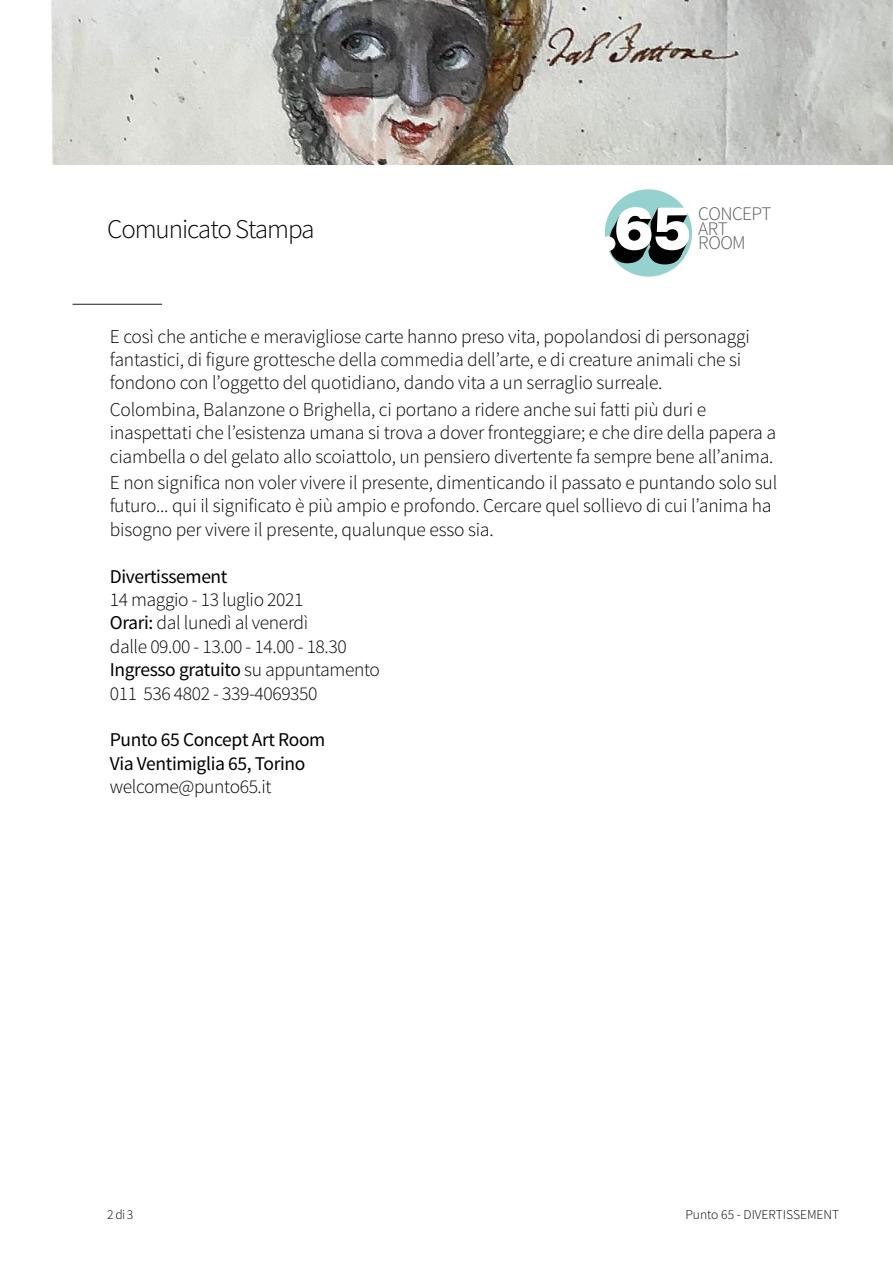
<style>
.page{position:relative;width:893px;height:1263px;background:#fff}
.page>*{position:absolute;margin:0;border:0;box-sizing:border-box;transform-origin:0 0}
.t1{font:300 27px "Source Sans Pro";letter-spacing:-.04em;color:#000101}
.t2{font:300 19.5px/23.4px "Source Sans Pro";letter-spacing:-.01em;color:#000101}
.t3{font:19.5px/23.4px "Source Sans Pro";letter-spacing:-.02em;color:#000101}
.t4{font:300 19.2px/14.5px "Source Sans Pro";letter-spacing:-.03em;color:#575756}
.t5{font:300 13.5px "Source Sans Pro";color:#000101}
.s1{font-weight:400}
</style>
<div class="page">
<hr style="left:73px;top:304px;width:89px;height:1px;background:#1d1d1b">
<div style="left:605px;top:189px;width:87px;height:88px;background:#95d1ce;border-radius:50%"></div>
<svg style="left:609px;top:207px;width:80px;height:57px"></svg>
<div style="left:601px;top:236px;width:14px;height:15px;background:#fff;border-radius:50%"></div>
<img style="left:51px;top:0;width:842px;height:165px">
<h1 class="t1" style="left:107px;top:213px;width:209px">Comunicato Stampa</h1>
<p class="t4" style="left:698px;top:207px;width:75px">CONCEPT<br>ART<br>ROOM</p>
<p class="t2" style="left:110px;top:324px;width:641px">E così che antiche e meravigliose carte hanno preso vita, popolandosi di personaggi fantastici, di figure grottesche della commedia dell’arte, e di creature animali che si fondono con l’oggetto del quotidiano, dando vita a un serraglio surreale.</p>
<p class="t2" style="left:110px;top:398px;width:668px">Colombina, Balanzone o Brighella, ci portano a ridere anche sui fatti più duri e inaspettati che l’esistenza umana si trova a dover fronteggiare; e che dire della papera a ciambella o del gelato allo scoiattolo, un pensiero divertente fa sempre bene all’anima.</p>
<p class="t2" style="left:110px;top:471px;width:669px">E non significa non voler vivere il presente, dimenticando il passato e puntando solo sul futuro... qui il significato è più ampio e profondo. Cercare quel sollievo di cui l’anima ha bisogno per vivere il presente, qualunque esso sia.</p>
<p class="t3" style="left:110px;top:565px;width:119px">Divertissement</p>
<p class="t2" style="left:110px;top:588px;width:272px">14 maggio - 13 luglio 2021<br><span class="s1">Orari:</span> dal lunedì al venerdì<br>dalle 09.00 - 13.00 - 14.00 - 18.30<br><span class="s1">Ingresso gratuito</span> su appuntamento<br>011 536 4802 - 339-4069350</p>
<p class="t3" style="left:110px;top:729px;width:217px">Punto 65 Concept Art Room<br>Via Ventimiglia 65, Torino</p>
<p class="t2" style="left:110px;top:775px;width:163px">welcome@punto65.it</p>
<p class="t5" style="left:107px;top:1206px;width:28px">2 di 3</p>
<p class="t5" style="left:685px;top:1206px;width:155px">Punto 65 - DIVERTISSEMENT</p>
</div>
